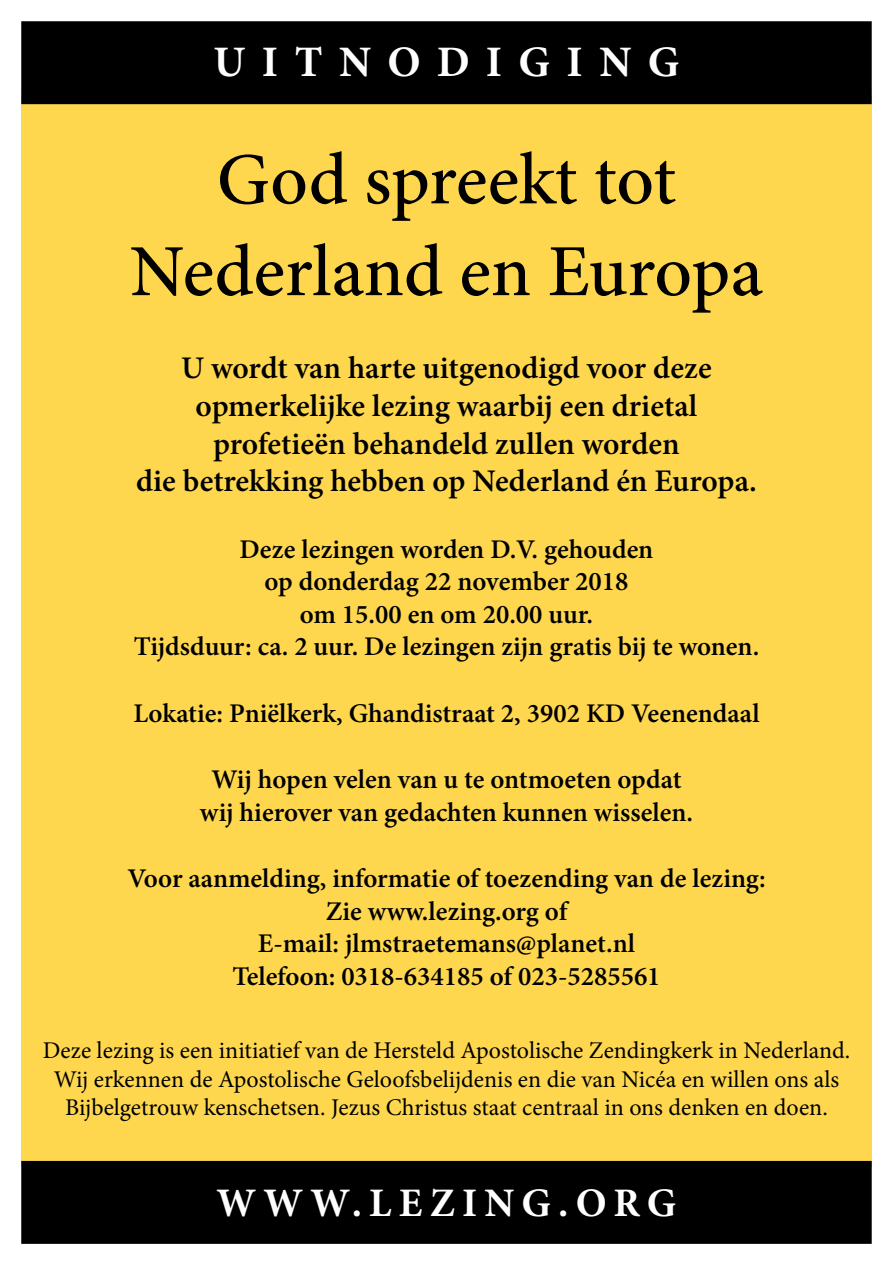
<style>
.page{position:relative;width:893px;height:1263px;background:#fff}
.page>*{position:absolute;margin:0;border:0;box-sizing:border-box;transform-origin:0 0}
.t1{font:500 73.5px/91.8px "Minion Pro";letter-spacing:-.005em;color:#000;text-align:center}
.t2{font:700 43.5px "Minion Pro";letter-spacing:.375em;color:#fff}
.t3{font:700 40.5px "Minion Pro";letter-spacing:.18em;color:#fff}
.t4{font:600 31.5px/37.8px "Minion Pro";color:#000;text-align:center}
.t5{font:600 27px/32.4px "Minion Pro";color:#000;text-align:center}
.t6{font:24px/28.5px "Minion Pro";color:#000;text-align:center}
</style>
<div class="page">
<div style="left:21px;top:96px;width:851px;height:1071px;background:#fed74f"></div>
<div style="left:22px;top:22px;width:849px;height:81px;background:#000"></div>
<div style="left:21px;top:21px;width:851px;height:83px;border:2px solid #000"></div>
<div style="left:22px;top:1162px;width:849px;height:81px;background:#000"></div>
<div style="left:21px;top:1161px;width:851px;height:83px;border:2px solid #000"></div>
<h2 class="t2" style="left:214px;top:32px;width:467px">UITNODIGING</h2>
<h1 class="t1" style="left:130px;top:134px;width:635px">God spreekt tot<br>Nederland en Europa</h1>
<p class="t4" style="left:136px;top:349px;width:622px">U wordt van harte uitgenodigd voor deze opmerkelijke lezing waarbij een drietal profetieën behandeld zullen worden<br>die betrekking hebben op Nederland én Europa.</p>
<p class="t5" style="left:134px;top:533px;width:627px">Deze lezingen worden D.V. gehouden<br>op donderdag 22 november 2018<br>om 15.00 en om 20.00 uur.<br>Tijdsduur: ca. 2 uur. De lezingen zijn gratis bij te wonen.</p>
<p class="t5" style="left:133px;top:697px;width:628px">Lokatie: Pniëlkerk, Ghandistraat 2, 3902 KD Veenendaal</p>
<p class="t5" style="left:200px;top:763px;width:495px">Wij hopen velen van u te ontmoeten opdat wij hierover van gedachten kunnen wisselen.</p>
<p class="t5" style="left:127px;top:862px;width:640px">Voor aanmelding, informatie of toezending van de lezing:<br>Zie www.lezing.org of<br>E-mail: jlmstraetemans@planet.nl<br>Telefoon: 0318-634185 of 023-5285561</p>
<p class="t6" style="left:43px;top:1036px;width:809px">Deze lezing is een initiatief van de Hersteld Apostolische Zendingkerk in Nederland.<br>Wij erkennen de Apostolische Geloofsbelijdenis en die van Nicéa en willen ons als<br>Bijbelgetrouw kenschetsen. Jezus Christus staat centraal in ons denken en doen.</p>
<h3 class="t3" style="left:217px;top:1174px;width:461px">WWW.LEZING.ORG</h3>
</div>
